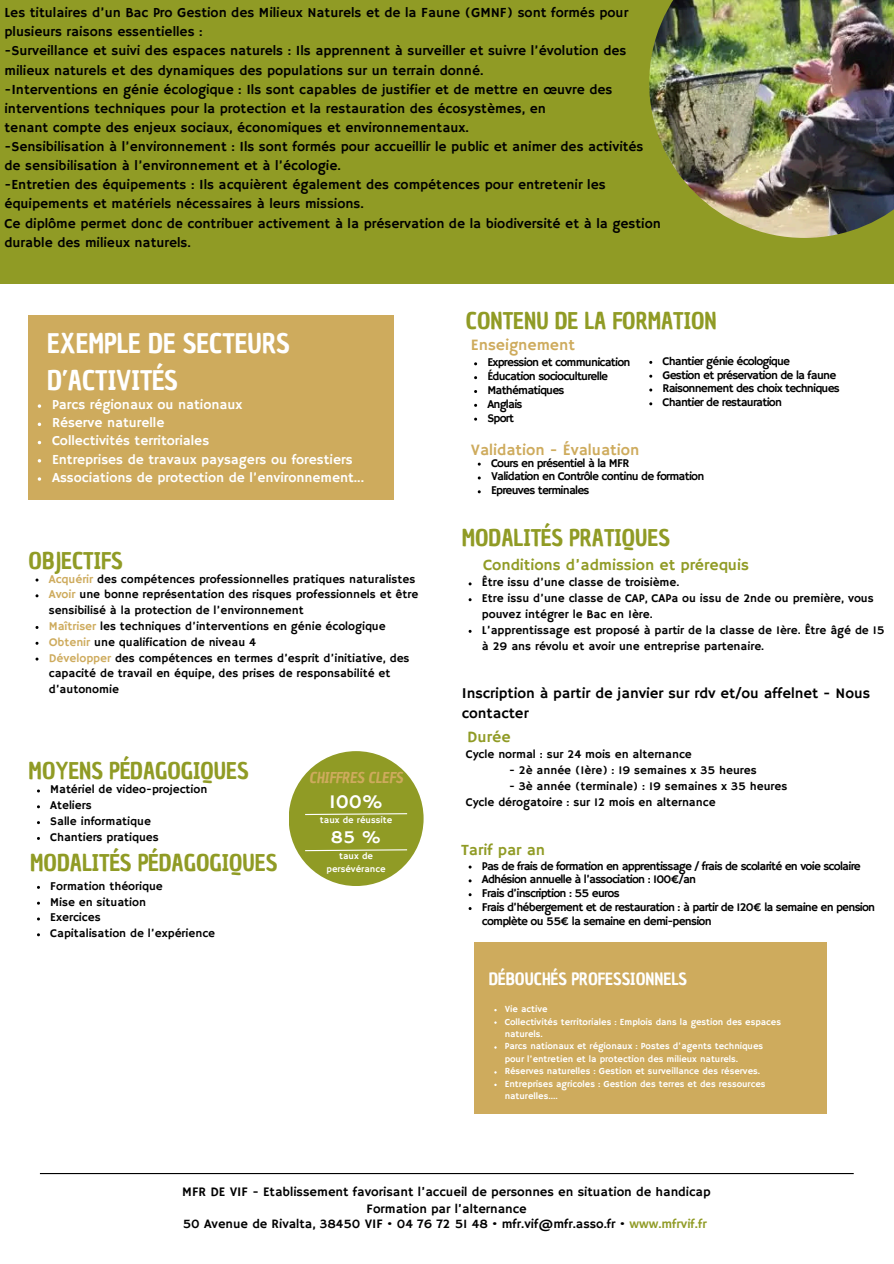
<style>
.page{position:relative;width:894px;height:1264px;background:#fff}
.page>*{position:absolute;margin:0;border:0;box-sizing:border-box;transform-origin:0 0}
.t1{font:26.4px/36.9px "Chau Philomene One";color:#fff}
.t2{font:22.5px "Chau Philomene One";color:#909b25}
.t3{font:19.65px "Hammersmith One";color:#fff}
.t4{font:18.3px "Hammersmith One";color:#fff}
.t5{font:16.5px "Chau Philomene One";color:#fff}
.t6{font:15.75px "Hammersmith One";color:#909b25}
.t7{font:15.75px "Hammersmith One";color:#ceab5d}
.t8{font:14.85px/20.2px "Hammersmith One";color:#000}
.t9{font:italic 14.7px "Chau Philomene One";color:#ceab5d}
.t10{font:13.8px "Hammersmith One";color:#000}
.t11{font:13.8px "Hammersmith One";color:#fff}
.t12{font:12.9px "Hammersmith One";color:#000}
.t13{font:11.85px/15.8px "Hammersmith One";color:#000}
.t14{font:11.85px/13.8px "Hammersmith One";letter-spacing:-.06em;color:#000}
.t15{font:9.45px/13.2px "Hammersmith One";color:#fff;text-align:center}
.t16{font:9.3px/12.5px "Hammersmith One";color:#fff}
.s1{color:#ceab5d}
.s2{color:#909b25}
</style>
<div class="page">
<div style="left:0;top:0;width:893px;height:283px;background:#909b25"></div>
<img style="left:649px;top:0;width:244px;height:237px">
<div style="left:29px;top:315px;width:365px;height:184px;background:#ceab5d"></div>
<div style="left:288px;top:751px;width:135px;height:135px;background:#909b25;border-radius:50%"></div>
<svg style="left:305px;top:813px;width:103px;height:2px"></svg>
<svg style="left:305px;top:849px;width:103px;height:2px"></svg>
<hr style="left:40px;top:1172px;width:813px;height:2px;background:#000">
<div style="left:474px;top:942px;width:352px;height:171px;background:#ceab5d"></div>
<svg style="left:38px;top:404px;width:3px;height:4px"></svg>
<svg style="left:38px;top:422px;width:3px;height:4px"></svg>
<svg style="left:38px;top:477px;width:3px;height:4px"></svg>
<p class="t10" style="left:4px;top:5px;width:625px">Les titulaires d’un Bac Pro Gestion des Milieux Naturels et de la Faune (GMNF) sont formés pour</p>
<p class="t10" style="left:4px;top:24px;width:199px">plusieurs raisons essentielles :</p>
<p class="t10" style="left:4px;top:43px;width:623px">-Surveillance et suivi des espaces naturels : Ils apprennent à surveiller et suivre l’évolution des</p>
<p class="t10" style="left:4px;top:62px;width:480px">milieux naturels et des dynamiques des populations sur un terrain donné.</p>
<p class="t10" style="left:4px;top:81px;width:609px">-Interventions en génie écologique : Ils sont capables de justifier et de mettre en œuvre des</p>
<p class="t10" style="left:4px;top:100px;width:542px">interventions techniques pour la protection et la restauration des écosystèmes, en</p>
<p class="t10" style="left:4px;top:119px;width:465px">tenant compte des enjeux sociaux, économiques et environnementaux.</p>
<p class="t10" style="left:4px;top:139px;width:640px">-Sensibilisation à l’environnement : Ils sont formés pour accueillir le public et animer des activités</p>
<p class="t10" style="left:4px;top:158px;width:338px">de sensibilisation à l’environnement et à l’écologie.</p>
<p class="t10" style="left:4px;top:177px;width:602px">-Entretien des équipements : Ils acquièrent également des compétences pour entretenir les</p>
<p class="t10" style="left:4px;top:196px;width:361px">équipements et matériels nécessaires à leurs missions.</p>
<p class="t10" style="left:4px;top:215px;width:657px">Ce diplôme permet donc de contribuer activement à la préservation de la biodiversité et à la gestion</p>
<p class="t10" style="left:4px;top:234px;width:188px">durable des milieux naturels.</p>
<p class="t1" style="left:47px;top:325px;width:244px">EXEMPLE DE SECTEURS<br>D’ACTIVITÉS</p>
<p class="t11" style="left:52px;top:396px;width:192px">Parcs régionaux ou nationaux</p>
<p class="t11" style="left:52px;top:415px;width:114px">Réserve naturelle</p>
<h5 class="t11" style="left:52px;top:433px;width:159px">Collectivités territoriales</h5>
<p class="t11" style="left:52px;top:451px;width:302px">Entreprises de travaux paysagers ou forestiers</p>
<p class="t11" style="left:52px;top:469px;width:313px">Associations de protection de l’environnement...</p>
<p class="t2" style="left:29px;top:546px;width:96px">OBJECTIFS</p>
<h2 class="t13" style="left:49px;top:571px;width:368px"><span class="s1">Acquérir</span> des compétences professionnelles pratiques naturalistes</h2>
<p class="t13" style="left:49px;top:587px;width:371px"><span class="s1">Avoir</span> une bonne représentation des risques professionnels et être sensibilisé à la protection de l’environnement</p>
<p class="t13" style="left:49px;top:618px;width:338px"><span class="s1">Maîtriser</span> les techniques d’interventions en génie écologique</p>
<p class="t13" style="left:49px;top:634px;width:209px"><span class="s1">Obtenir</span> une qualification de niveau 4</p>
<p class="t13" style="left:49px;top:650px;width:362px"><span class="s1">Développer</span> des compétences en termes d’esprit d’initiative, des capacité de travail en équipe, des prises de responsabilité et d’autonomie</p>
<p class="t2" style="left:29px;top:756px;width:222px">MOYENS PÉDAGOGIQUES</p>
<p class="t13" style="left:50px;top:782px;width:159px">Matériel de video-projection</p>
<h2 class="t13" style="left:50px;top:798px;width:43px">Ateliers</h2>
<h5 class="t13" style="left:50px;top:814px;width:102px">Salle informatique</h5>
<p class="t13" style="left:50px;top:829px;width:110px">Chantiers pratiques</p>
<p class="t2" style="left:30px;top:847px;width:249px">MODALITÉS PÉDAGOGIQUES</p>
<p class="t13" style="left:50px;top:878px;width:114px">Formation théorique</p>
<h4 class="t13" style="left:50px;top:894px;width:97px">Mise en situation</h4>
<p class="t13" style="left:50px;top:910px;width:52px">Exercices</p>
<p class="t13" style="left:50px;top:926px;width:166px">Capitalisation de l’expérience</p>
<p class="t9" style="left:309px;top:767px;width:95px">CHIFFRES CLEFS</p>
<p class="t15" style="left:320px;top:813px;width:74px">taux de réussite</p>
<p class="t15" style="left:326px;top:849px;width:60px">taux de persévérance</p>
<h1 class="t3" style="left:329px;top:790px;width:56px">100%</h1>
<p class="t4" style="left:331px;top:826px;width:52px">85 %</p>
<p class="t2" style="left:465px;top:306px;width:252px">CONTENU DE LA FORMATION</p>
<p class="t14" style="left:487px;top:356px;width:145px">Expression et communication</p>
<p class="t14" style="left:487px;top:370px;width:122px">Éducation socioculturelle</p>
<h2 class="t14" style="left:487px;top:384px;width:79px">Mathématiques</h2>
<h5 class="t14" style="left:487px;top:397px;width:37px">Anglais</h5>
<p class="t13" style="left:487px;top:410px;width:28px">Sport</p>
<p class="t7" style="left:471px;top:335px;width:105px">Enseignement</p>
<p class="t14" style="left:662px;top:354px;width:129px">Chantier génie écologique</p>
<p class="t14" style="left:662px;top:368px;width:175px">Gestion et préservation de la faune</p>
<p class="t14" style="left:662px;top:382px;width:179px">Raisonnement des choix techniques</p>
<p class="t14" style="left:662px;top:396px;width:121px">Chantier de restauration</p>
<p class="t7" style="left:471px;top:440px;width:170px">Validation - Évaluation</p>
<p class="t14" style="left:491px;top:456px;width:140px">Cours en présentiel à la MFR</p>
<p class="t14" style="left:491px;top:470px;width:215px">Validation en Contrôle continu de formation</p>
<h5 class="t14" style="left:491px;top:484px;width:100px">Epreuves terminales</h5>
<p class="t2" style="left:461px;top:523px;width:210px">MODALITÉS PRATIQUES</p>
<h6 class="t6" style="left:483px;top:556px;width:267px">Conditions d’admission et prérequis</h6>
<h3 class="t13" style="left:481px;top:575px;width:199px">Être issu d’une classe de troisième.</h3>
<p class="t13" style="left:481px;top:591px;width:393px">Etre issu d’une classe de CAP, CAPa ou issu de 2nde ou première, vous pouvez intégrer le Bac en 1ère.</p>
<p class="t13" style="left:481px;top:622px;width:404px">L’apprentissage est proposé à partir de la classe de 1ère. Être âgé de 15 à 29 ans révolu et avoir une entreprise partenaire.</p>
<h3 class="t8" style="left:461px;top:683px;width:410px">Inscription à partir de janvier sur rdv et/ou affelnet - Nous contacter</h3>
<p class="t6" style="left:467px;top:728px;width:45px">Durée</p>
<p class="t13" style="left:465px;top:747px;width:227px">Cycle normal : sur 24 mois en alternance</p>
<h2 class="t13" style="left:509px;top:763px;width:249px">- 2è année (1ère) : 19 semaines x 35 heures</h2>
<p class="t13" style="left:509px;top:778px;width:280px">- 3è année (terminale) : 19 semaines x 35 heures</p>
<p class="t13" style="left:465px;top:794px;width:251px">Cycle dérogatoire : sur 12 mois en alternance</p>
<p class="t6" style="left:461px;top:841px;width:86px">Tarif par an</p>
<p class="t14" style="left:481px;top:859px;width:380px">Pas de frais de formation en apprentissage / frais de scolarité en voie scolaire</p>
<h2 class="t14" style="left:481px;top:873px;width:216px">Adhésion annuelle à l’association : 100€/an</h2>
<p class="t14" style="left:481px;top:887px;width:139px">Frais d’inscription : 55 euros</p>
<p class="t14" style="left:481px;top:900px;width:395px">Frais d’hébergement et de restauration : à partir de 120€ la semaine en pension complète ou 55€ la semaine en demi-pension</p>
<p class="t5" style="left:488px;top:967px;width:200px">DÉBOUCHÉS PROFESSIONNELS</p>
<p class="t16" style="left:504px;top:1003px;width:44px">Vie active</p>
<h5 class="t16" style="left:504px;top:1015px;width:278px">Collectivités territoriales : Emplois dans la gestion des espaces naturels.</h5>
<p class="t16" style="left:504px;top:1040px;width:260px">Parcs nationaux et régionaux : Postes d’agents techniques pour l’entretien et la protection des milieux naturels.</p>
<p class="t16" style="left:504px;top:1065px;width:257px">Réserves naturelles : Gestion et surveillance des réserves.</p>
<p class="t16" style="left:504px;top:1078px;width:262px">Entreprises agricoles : Gestion des terres et des ressources naturelles....</p>
<p class="t12" style="left:182px;top:1184px;width:530px">MFR DE VIF - Etablissement favorisant l’accueil de personnes en situation de handicap</p>
<p class="t12" style="left:366px;top:1201px;width:162px">Formation par l’alternance</p>
<p class="t12" style="left:183px;top:1216px;width:525px">50 Avenue de Rivalta, 38450 VIF • 04 76 72 51 48 • mfr.vif@mfr.asso.fr • <span class="s2">www.mfrvif.fr</span></p>
</div>
